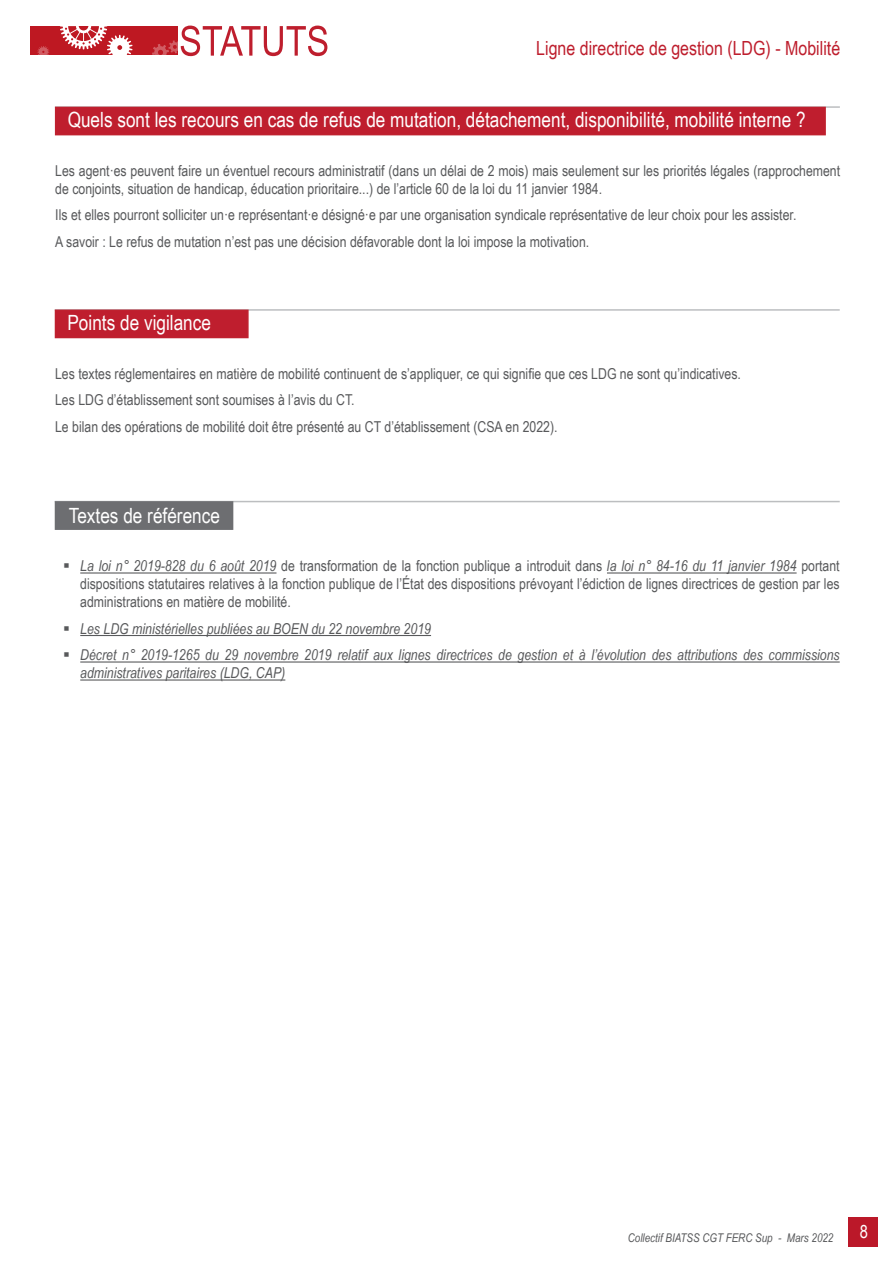
<style>
.page{position:relative;width:893px;height:1263px;background:#fff}
.page>*{position:absolute;margin:0;border:0;box-sizing:border-box;transform-origin:0 0}
.t1{font:21px "Arial Narrow";color:#fff}
.t2{font:19.5px "Arial Narrow";color:#be1e2d}
.t3{font:18px "Arial Narrow";color:#fff}
.t4{font:15px/18px "Arial Narrow";color:#58595b}
.t5{font:italic 15px/18px "Arial Narrow";color:#58595b}
.t6{font:italic 12px "Arial Narrow";color:#58595b}
.s1{font-style:italic}
</style>
<div class="page">
<div style="left:848px;top:1217px;width:29px;height:30px;background:#bb1829"></div>
<div style="left:31px;top:26px;width:147px;height:29px;background:#be1822"></div>
<svg style="left:37px;top:46px;width:12px;height:9px"></svg>
<svg style="left:60px;top:26px;width:73px;height:29px"></svg>
<svg style="left:152px;top:26px;width:175px;height:30px"></svg>
<hr style="left:55px;top:106px;width:785px;height:2px;background:#bcbec0">
<div style="left:55px;top:107px;width:771px;height:28px;background:#bf1e2e"></div>
<hr style="left:55px;top:309px;width:785px;height:2px;background:#bcbec0">
<div style="left:55px;top:310px;width:194px;height:28px;background:#bf1e2e"></div>
<hr style="left:55px;top:501px;width:785px;height:1px;background:#bcbec0">
<div style="left:55px;top:501px;width:178px;height:29px;background:#6d6e71;border:2px solid #6d6e71"></div>
<hr style="left:80px;top:572px;width:196px;height:1px;background:#58595b">
<hr style="left:607px;top:572px;width:190px;height:1px;background:#58595b">
<hr style="left:80px;top:635px;width:351px;height:1px;background:#58595b">
<hr style="left:80px;top:661px;width:760px;height:1px;background:#58595b">
<hr style="left:80px;top:679px;width:205px;height:1px;background:#58595b">
<p class="t2" style="left:536px;top:34px;width:305px">Ligne directrice de gestion (LDG) - Mobilité</p>
<p class="t1" style="left:68px;top:105px;width:740px">Quels sont les recours en cas de refus de mutation, détachement, disponibilité, mobilité interne ?</p>
<p class="t4" style="left:55px;top:161px;width:786px">Les agent·es peuvent faire un éventuel recours administratif (dans un délai de 2 mois) mais seulement sur les priorités légales (rapprochement de conjoints, situation de handicap, éducation prioritaire...) de l’article 60 de la loi du 11 janvier 1984.</p>
<p class="t4" style="left:55px;top:206px;width:743px">Ils et elles pourront solliciter un·e représentant·e désigné·e par une organisation syndicale représentative de leur choix pour les assister.</p>
<p class="t4" style="left:55px;top:232px;width:535px">A savoir : Le refus de mutation n’est pas une décision défavorable dont la loi impose la motivation.</p>
<p class="t1" style="left:67px;top:307px;width:145px">Points de vigilance</p>
<p class="t4" style="left:55px;top:364px;width:687px">Les textes réglementaires en matière de mobilité continuent de s’appliquer, ce qui signifie que ces LDG ne sont qu’indicatives.</p>
<p class="t4" style="left:55px;top:390px;width:301px">Les LDG d’établissement sont soumises à l’avis du CT.</p>
<p class="t4" style="left:55px;top:417px;width:504px">Le bilan des opérations de mobilité doit être présenté au CT d’établissement (CSA en 2022).</p>
<p class="t1" style="left:69px;top:500px;width:153px">Textes de référence</p>
<p class="t4" style="left:80px;top:557px;width:761px;text-align:justify"><span class="s1">La loi n° 2019-828 du 6 août 2019</span> de transformation de la fonction publique a introduit dans <span class="s1">la loi n° 84-16 du 11 janvier 1984</span> portant dispositions statutaires relatives à la fonction publique de l’État des dispositions prévoyant l’édiction de lignes directrices de gestion par les administrations en matière de mobilité.</p>
<p class="t5" style="left:80px;top:619px;width:352px">Les LDG ministérielles publiées au BOEN du 22 novembre 2019</p>
<p class="t5" style="left:80px;top:646px;width:761px">Décret n° 2019-1265 du 29 novembre 2019 relatif aux lignes directrices de gestion et à l’évolution des attributions des commissions administratives paritaires (LDG, CAP)</p>
<p class="t6" style="left:628px;top:1229px;width:207px">Collectif BIATSS CGT FERC Sup - Mars 2022</p>
<p class="t3" style="left:860px;top:1218px;width:10px">8</p>
</div>
